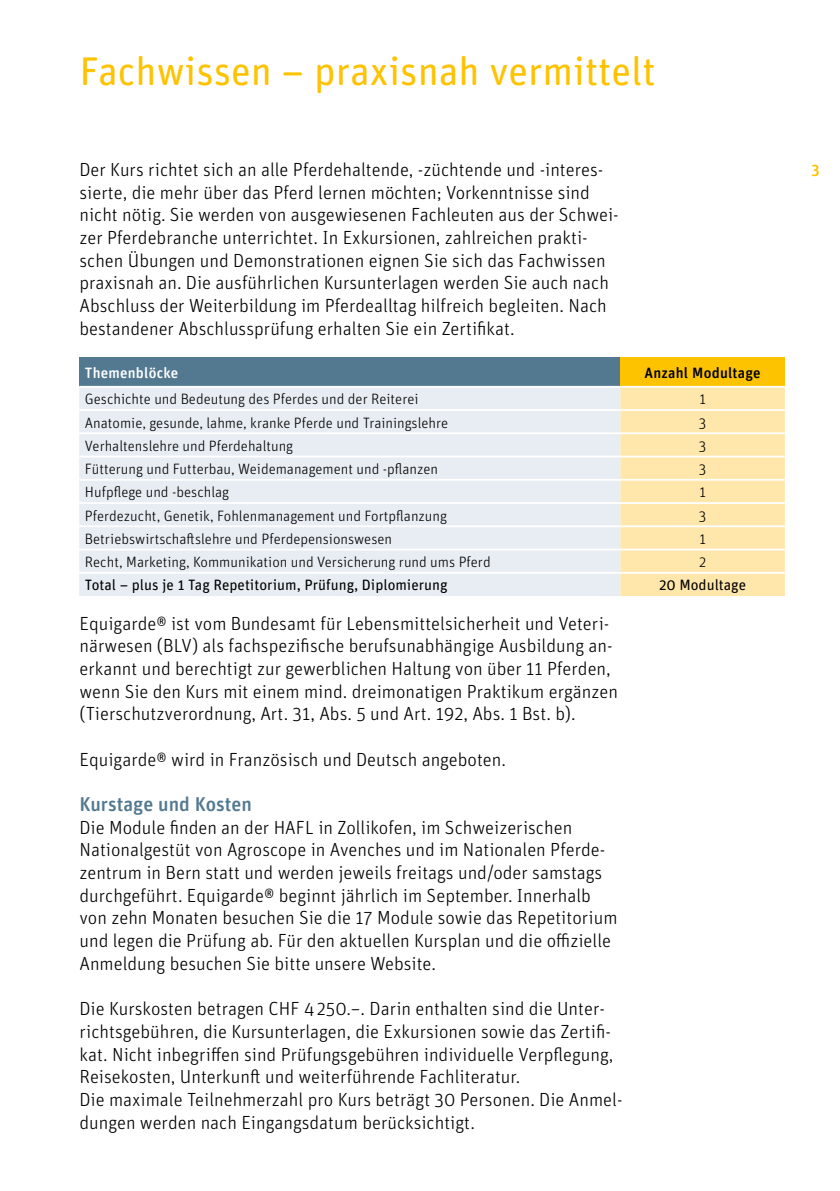
<style>
.page{position:relative;width:840px;height:1191px;background:#fff}
.page>*{position:absolute;margin:0;border:0;box-sizing:border-box;transform-origin:0 0}
.t1{font:40px "Unit Rounded Pro";color:#fdc300}
.t2{font:500 20px "Unit Rounded Pro";color:#537991}
.t3{font:300 19px/22.6px "Unit Rounded Pro";color:#000}
.t4{font:500 16px "Unit Rounded Pro";color:#fdc300}
.t5{font:300 15px "Unit Rounded Pro";color:#000}
.t6{font:15px "Unit Rounded Pro";color:#000}
.t7{font:500 15px "Unit Rounded Pro";letter-spacing:.015em;color:#000}
.t8{font:500 15px "Unit Rounded Pro";letter-spacing:.015em;color:#fff}
</style>
<div class="page">
<div style="left:79px;top:357px;width:541px;height:30px;background:#537991"></div>
<div style="left:620px;top:357px;width:164px;height:30px;background:#fdc300"></div>
<div style="left:79px;top:388px;width:541px;height:208px;background:#e8edf3"></div>
<div style="left:620px;top:388px;width:164px;height:208px;background:#ffe7ac"></div>
<hr style="left:79px;top:386px;width:541px;height:2px;background:#fff">
<hr style="left:620px;top:386px;width:164px;height:2px;background:#fff">
<hr style="left:79px;top:409px;width:541px;height:2px;background:#fff">
<hr style="left:620px;top:409px;width:164px;height:2px;background:#fff">
<hr style="left:79px;top:432px;width:541px;height:2px;background:#fff">
<hr style="left:620px;top:432px;width:164px;height:2px;background:#fff">
<hr style="left:79px;top:455px;width:541px;height:2px;background:#fff">
<hr style="left:620px;top:455px;width:164px;height:2px;background:#fff">
<hr style="left:79px;top:479px;width:541px;height:2px;background:#fff">
<hr style="left:620px;top:479px;width:164px;height:2px;background:#fff">
<hr style="left:79px;top:502px;width:541px;height:2px;background:#fff">
<hr style="left:620px;top:502px;width:164px;height:2px;background:#fff">
<hr style="left:79px;top:525px;width:541px;height:2px;background:#fff">
<hr style="left:620px;top:525px;width:164px;height:2px;background:#fff">
<hr style="left:79px;top:548px;width:541px;height:2px;background:#fff">
<hr style="left:620px;top:548px;width:164px;height:2px;background:#fff">
<hr style="left:79px;top:572px;width:541px;height:1px;background:#fff">
<hr style="left:620px;top:572px;width:164px;height:1px;background:#fff">
<h1 class="t1" style="left:79px;top:44px;width:577px">Fachwissen – praxisnah vermittelt</h1>
<p class="t3" style="left:79px;top:157px;width:540px">Der Kurs richtet sich an alle Pferdehaltende, -züchtende und -interes&shy;sierte, die mehr über das Pferd lernen möchten; Vorkenntnisse sind nicht nötig. Sie werden von ausgewiesenen Fachleuten aus der Schwei&shy;zer Pferdebranche unterrichtet. In Exkursionen, zahlreichen prakti&shy;schen Übungen und Demonstrationen eignen Sie sich das Fachwissen praxisnah an. Die ausführlichen Kursunterlagen werden Sie auch nach Abschluss der Weiterbildung im Pferdealltag hilfreich begleiten. Nach bestandener Abschlussprüfung erhalten Sie ein Zertifikat.</p>
<p class="t8" style="left:85px;top:362px;width:95px">Themenblöcke</p>
<p class="t7" style="left:644px;top:362px;width:118px">Anzahl Modultage</p>
<p class="t5" style="left:85px;top:389px;width:335px">Geschichte und Bedeutung des Pferdes und der Reiterei</p>
<p class="t5" style="left:699px;top:389px;width:8px">1</p>
<p class="t5" style="left:85px;top:413px;width:364px">Anatomie, gesunde, lahme, kranke Pferde und Trainingslehre</p>
<p class="t5" style="left:698px;top:413px;width:9px">3</p>
<p class="t5" style="left:85px;top:436px;width:210px">Verhaltenslehre und Pferdehaltung</p>
<p class="t5" style="left:698px;top:436px;width:9px">3</p>
<p class="t5" style="left:85px;top:459px;width:354px">Fütterung und Futterbau, Weidemanagement und -pflanzen</p>
<p class="t5" style="left:698px;top:459px;width:9px">3</p>
<p class="t5" style="left:85px;top:482px;width:146px">Hufpflege und -beschlag</p>
<p class="t5" style="left:699px;top:482px;width:8px">1</p>
<p class="t5" style="left:85px;top:506px;width:363px">Pferdezucht, Genetik, Fohlenmanagement und Fortpflanzung</p>
<p class="t5" style="left:698px;top:506px;width:9px">3</p>
<p class="t5" style="left:85px;top:529px;width:308px">Betriebswirtschaftslehre und Pferdepensionswesen</p>
<p class="t5" style="left:699px;top:529px;width:8px">1</p>
<p class="t5" style="left:85px;top:552px;width:407px">Recht, Marketing, Kommunikation und Versicherung rund ums Pferd</p>
<p class="t5" style="left:698px;top:552px;width:9px">2</p>
<p class="t6" style="left:85px;top:575px;width:364px">Total – plus je 1 Tag Repetitorium, Prüfung, Diplomierung</p>
<p class="t6" style="left:658px;top:575px;width:88px">20 Modultage</p>
<p class="t3" style="left:79px;top:611px;width:539px">Equigarde® ist vom Bundesamt für Lebensmittelsicherheit und Veteri&shy;närwesen (BLV) als fachspezifische berufsunabhängige Ausbildung an&shy;erkannt und berechtigt zur gewerblichen Haltung von über 11 Pferden, wenn Sie den Kurs mit einem mind. dreimonatigen Praktikum ergänzen (Tierschutzverordnung, Art. 31, Abs. 5 und Art. 192, Abs. 1 Bst. b).</p>
<p class="t3" style="left:79px;top:747px;width:428px">Equigarde® wird in Französisch und Deutsch angeboten.</p>
<p class="t2" style="left:79px;top:790px;width:174px">Kurstage und Kosten</p>
<p class="t3" style="left:79px;top:815px;width:539px">Die Module finden an der HAFL in Zollikofen, im Schweizerischen Nationalgestüt von Agroscope in Avenches und im Nationalen Pferde&shy;zentrum in Bern statt und werden jeweils freitags und/oder samstags durchgeführt. Equigarde® beginnt jährlich im September. Innerhalb von zehn Monaten besuchen Sie die 17 Module sowie das Repetitorium und legen die Prüfung ab. Für den aktuellen Kursplan und die offizielle Anmeldung besuchen Sie bitte unsere Website.</p>
<p class="t3" style="left:79px;top:997px;width:544px">Die Kurskosten betragen CHF 4250.–. Darin enthalten sind die Unter&shy;richtsgebühren, die Kursunterlagen, die Exkursionen sowie das Zertifi&shy;kat. Nicht inbegriffen sind Prüfungsgebühren individuelle Verpflegung, Reisekosten, Unterkunft und weiterführende Fachliteratur.<br>Die maximale Teilnehmerzahl pro Kurs beträgt 30 Personen. Die Anmel&shy;dungen werden nach Eingangsdatum berücksichtigt.</p>
<p class="t4" style="left:810px;top:159px;width:10px">3</p>
</div>
